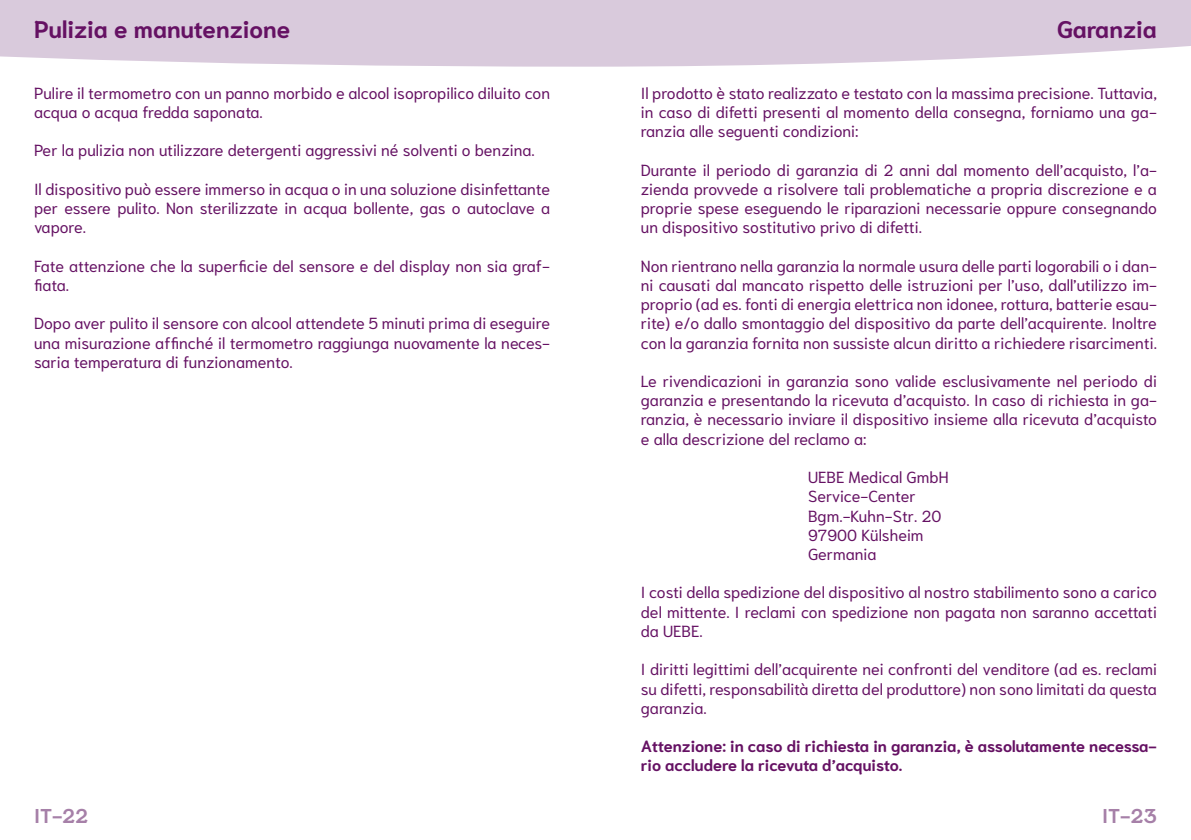
<style>
.page{position:relative;width:1191px;height:840px;background:#fff}
.page>*{position:absolute;margin:0;border:0;box-sizing:border-box;transform-origin:0 0}
.t1{font:700 24px "Niramit";color:#651163}
.t2{font:700 20px "Niramit";color:#a680a8}
.t3{font:16px/19.2px "Niramit";color:#651163;text-align:justify}
.t4{font:700 16px/19.2px "Niramit";color:#651163}
</style>
<div class="page">
<svg style="left:0;top:0;width:1191px;height:67px;background:#dccede"></svg>
<h1 class="t1" style="left:34px;top:16px;width:258px">Pulizia e manutenzione</h1>
<p class="t3" style="left:34px;top:85px;width:517px">Pulire il termometro con un panno morbido e alcool isopropilico diluito con acqua o acqua fredda saponata.</p>
<p class="t3" style="left:34px;top:142px;width:502px">Per la pulizia non utilizzare detergenti aggressivi né solventi o benzina.</p>
<p class="t3" style="left:34px;top:181px;width:517px">Il dispositivo può essere immerso in acqua o in una soluzione disinfettante per essere pulito. Non sterilizzate in acqua bollente, gas o autoclave a vapore.</p>
<p class="t3" style="left:34px;top:256px;width:517px">Fate attenzione che la superficie del sensore e del display non sia graf&shy;fiata.</p>
<p class="t3" style="left:34px;top:315px;width:517px">Dopo aver pulito il sensore con alcool attendete 5 minuti prima di eseguire una misurazione affinché il termometro raggiunga nuovamente la neces&shy;saria temperatura di funzionamento.</p>
<h1 class="t1" style="left:1057px;top:16px;width:101px">Garanzia</h1>
<p class="t3" style="left:641px;top:85px;width:517px">Il prodotto è stato realizzato e testato con la massima precisione. Tuttavia, in caso di difetti presenti al momento della consegna, forniamo una ga&shy;ranzia alle seguenti condizioni:</p>
<p class="t3" style="left:641px;top:162px;width:517px">Durante il periodo di garanzia di 2 anni dal momento dell’acquisto, l’a&shy;zienda provvede a risolvere tali problematiche a propria discrezione e a proprie spese eseguendo le riparazioni necessarie oppure consegnando un dispositivo sostitutivo privo di difetti.</p>
<p class="t3" style="left:641px;top:258px;width:517px">Non rientrano nella garanzia la normale usura delle parti logorabili o i dan&shy;ni causati dal mancato rispetto delle istruzioni per l’uso, dall’utilizzo im&shy;proprio (ad es. fonti di energia elettrica non idonee, rottura, batterie esau&shy;rite) e/o dallo smontaggio del dispositivo da parte dell’acquirente. Inoltre con la garanzia fornita non sussiste alcun diritto a richiedere risarcimenti.</p>
<p class="t3" style="left:641px;top:373px;width:517px">Le rivendicazioni in garanzia sono valide esclusivamente nel periodo di garanzia e presentando la ricevuta d’acquisto. In caso di richiesta in ga&shy;ranzia, è necessario inviare il dispositivo insieme alla ricevuta d’acquisto e alla descrizione del reclamo a:</p>
<p class="t3" style="left:808px;top:469px;width:142px;text-align:left">UEBE Medical GmbH<br>Service-Center<br>Bgm.-Kuhn-Str. 20<br>97900 Külsheim<br>Germania</p>
<p class="t3" style="left:641px;top:584px;width:517px">I costi della spedizione del dispositivo al nostro stabilimento sono a carico del mittente. I reclami con spedizione non pagata non saranno accettati da UEBE.</p>
<p class="t3" style="left:641px;top:661px;width:517px">I diritti legittimi dell’acquirente nei confronti del venditore (ad es. reclami su difetti, responsabilità diretta del produttore) non sono limitati da questa garanzia.</p>
<p class="t4" style="left:641px;top:738px;width:517px">Attenzione: in caso di richiesta in garanzia, è assolutamente necessa&shy;rio accludere la ricevuta d’acquisto.</p>
<p class="t2" style="left:34px;top:807px;width:56px">IT-22</p>
<p class="t2" style="left:1102px;top:807px;width:56px">IT-23</p>
</div>
